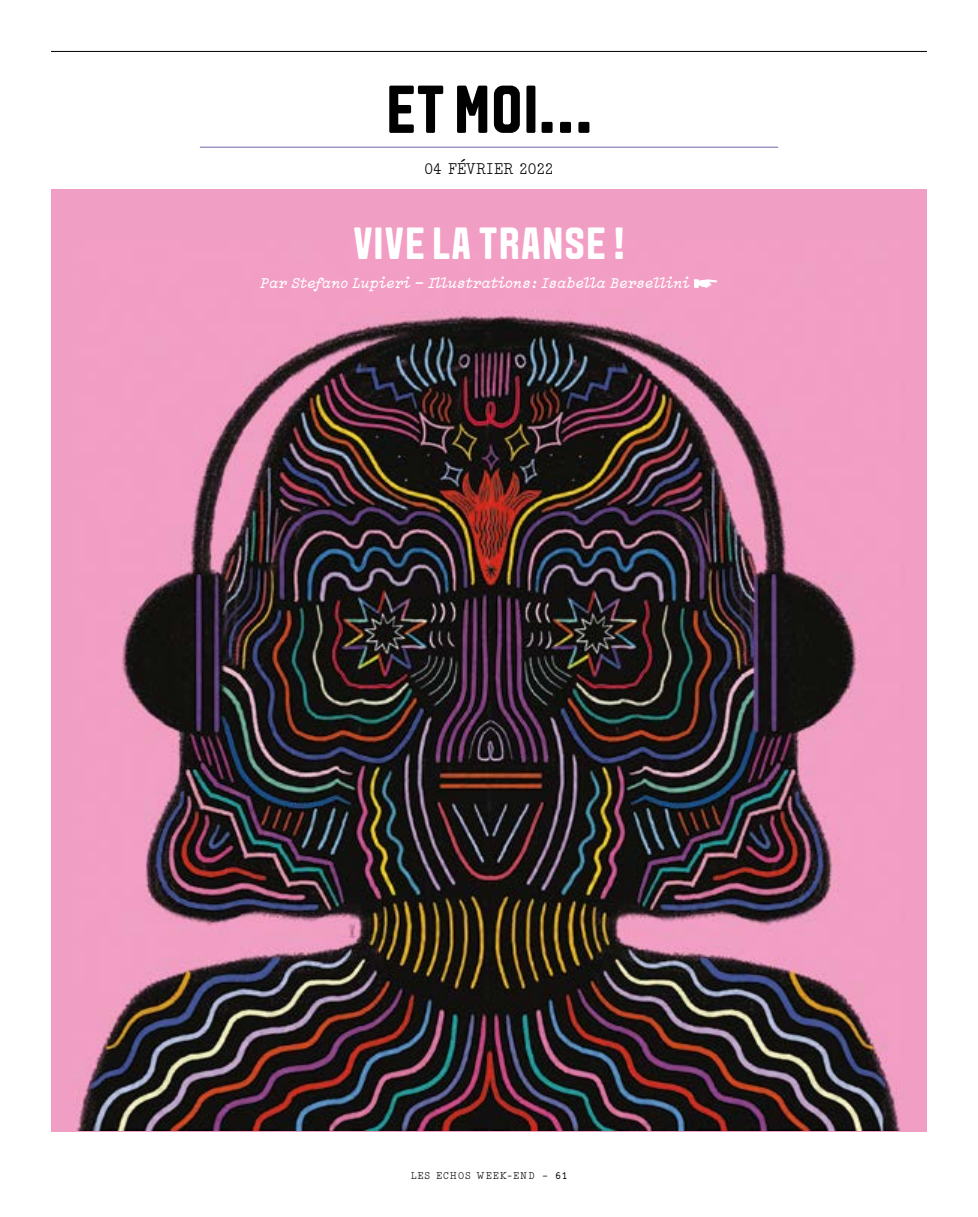
<style>
.page{position:relative;width:978px;height:1217px;background:#fff}
.page>*{position:absolute;margin:0;border:0;box-sizing:border-box;transform-origin:0 0}
.t1{font:700 67.5px "Aveny T";color:#000}
.t2{font:700 45px "Aveny T";letter-spacing:.025em;color:#fff}
.t3{font:16.5px "Lacrima Serif";color:#000}
.t4{font:italic 700 15px "Lacrima";color:#fff}
.t5{font:10.5px "Lacrima Serif";letter-spacing:.1em;color:#000}
.s1{font-weight:700}
</style>
<div class="page">
<hr style="left:51px;top:51px;width:876px;height:1px;background:#000">
<hr style="left:200px;top:147px;width:578px;height:1px;background:#7165aa">
<div style="left:51px;top:189px;width:876px;height:942px;background:#f09ec3"></div>
<img style="left:73px;top:310px;width:828px;height:820px">
<svg style="left:694px;top:279px;width:23px;height:9px"></svg>
<h1 class="t1" style="left:386px;top:70px;width:207px">ET MOI…</h1>
<p class="t3" style="left:425px;top:159px;width:130px">04 FÉVRIER 2022</p>
<h2 class="t2" style="left:353px;top:217px;width:273px">VIVE LA TRANSE !</h2>
<p class="t4" style="left:261px;top:273px;width:430px">Par Stefano Lupieri — Illustrations: Isabella Bersellini</p>
<p class="t5" style="left:411px;top:1168px;width:158px">LES ECHOS WEEK-END – <span class="s1">61</span></p>
</div>
